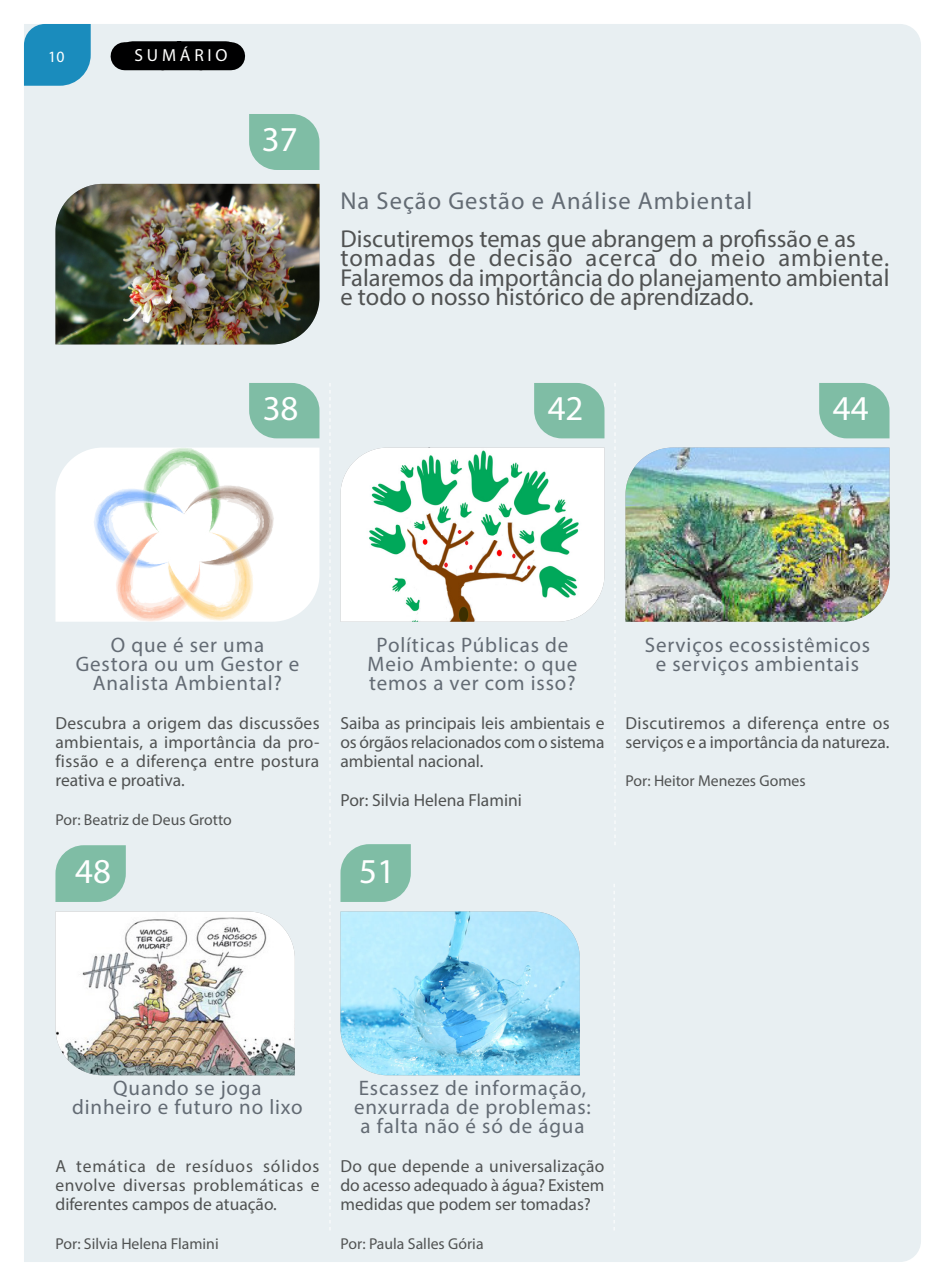
<style>
.page{position:relative;width:945px;height:1286px;background:#fff}
.page>*{position:absolute;margin:0;border:0;box-sizing:border-box;transform-origin:0 0}
.Page_numbers{font:35px "Myriad Pro";color:#fff}
.Normal_text__2{font:24.5px/19.2px "Myriad Pro";color:#505252;text-align:justify}
.Article_heading_smal{font:24.5px "Myriad Pro";letter-spacing:.04em;color:#636b74}
.Article_heading_smal-2{font:21px/19.2px "Myriad Pro";letter-spacing:.04em;color:#636b74;text-align:center}
.Normal_text__2-2{font:17.5px/19.2px "Myriad Pro";color:#505252;text-align:justify}
.Header_Master_page_b{font:17.5px "Myriad Pro";letter-spacing:.22em;color:#fff}
.Normal_text__2-3{font:15.75px "Myriad Pro";color:#505252}
.t1{font:15.75px "Myriad Pro";color:#fff}
</style>
<div class="page">
<div style="left:24px;top:24px;width:897px;height:1237px;background:#e8eff2"></div>
<svg style="left:615px;top:383px;width:1px;height:462px"></svg>
<svg style="left:330px;top:383px;width:1px;height:462px"></svg>
<svg style="left:330px;top:883px;width:1px;height:347px"></svg>
<svg style="left:614px;top:883px;width:1px;height:347px"></svg>
<svg style="left:249px;top:114px;width:70px;height:56px;background:#87c1ab"></svg>
<svg style="left:249px;top:383px;width:70px;height:55px;background:#87c1ab"></svg>
<svg style="left:534px;top:383px;width:71px;height:55px;background:#88c1ac"></svg>
<svg style="left:819px;top:383px;width:71px;height:55px;background:#88c1ac"></svg>
<img style="left:55px;top:184px;width:264px;height:160px">
<svg style="left:55px;top:447px;width:264px;height:174px"></svg>
<img style="left:85px;top:447px;width:194px;height:174px">
<img style="left:340px;top:447px;width:265px;height:174px">
<img style="left:626px;top:447px;width:264px;height:174px">
<svg style="left:55px;top:845px;width:71px;height:56px;background:#88c1ac"></svg>
<img style="left:55px;top:911px;width:240px;height:164px">
<img style="left:340px;top:911px;width:240px;height:164px">
<svg style="left:340px;top:844px;width:71px;height:57px;background:#89c1ac"></svg>
<svg style="left:24px;top:24px;width:67px;height:62px;background:#2a93c1"></svg>
<div style="left:125px;top:41px;width:106px;height:29px;background:#000001"></div>
<p class="Header_Master_page_b" style="left:134px;top:45px;width:95px">SUMÁRIO</p>
<p class="t1" style="left:48px;top:47px;width:18px">10</p>
<p class="Header_Master_page_b" style="left:127px;top:46px;width:108px">CONTENTS</p>
<p class="Page_numbers" style="left:262px;top:117px;width:37px">37</p>
<p class="Article_heading_smal" style="left:340px;top:185px;width:413px">Na Seção Gestão e Análise Ambiental</p>
<p class="Normal_text__2" style="left:340px;top:229px;width:517px">Discutiremos temas que abrangem a profissão e as</p>
<p class="Normal_text__2" style="left:340px;top:248px;width:551px">tomadas de decisão acerca do meio ambiente.<br>Falaremos da importância do planejamento ambiental e todo o nosso histórico de aprendizado.</p>
<p class="Page_numbers" style="left:263px;top:387px;width:37px">38</p>
<p class="Page_numbers" style="left:548px;top:387px;width:37px">42</p>
<p class="Page_numbers" style="left:833px;top:387px;width:37px">44</p>
<p class="Article_heading_smal-2" style="left:76px;top:634px;width:225px">O que é ser uma<br>Gestora ou um Gestor e<br>Analista Ambiental?</p>
<p class="Normal_text__2-2" style="left:55px;top:712px;width:266px">Descubra a origem das discussões ambientais, a importância da pro&shy;fissão e a diferença entre postura reativa e proativa.</p>
<p class="Normal_text__2-3" style="left:55px;top:809px;width:178px">Por: Beatriz de Deus Grotto</p>
<p class="Article_heading_smal-2" style="left:368px;top:634px;width:211px">Políticas Públicas de<br>Meio Ambiente: o que temos a ver com isso?</p>
<p class="Normal_text__2-2" style="left:340px;top:712px;width:265px">Saiba as principais leis ambientais e os órgãos relacionados com o sistema ambiental nacional.</p>
<p class="Normal_text__2-2" style="left:340px;top:789px;width:183px">Por: Silvia Helena Flamini</p>
<p class="Page_numbers" style="left:75px;top:849px;width:37px">48</p>
<p class="Page_numbers" style="left:359px;top:849px;width:37px">51</p>
<p class="Article_heading_smal-2" style="left:645px;top:634px;width:227px">Serviços ecossistêmicos e serviços ambientais</p>
<p class="Normal_text__2-2" style="left:626px;top:712px;width:266px">Discutiremos a diferença entre os serviços e a importância da natureza.</p>
<p class="Normal_text__2-3" style="left:626px;top:771px;width:182px">Por: Heitor Menezes Gomes</p>
<p class="Article_heading_smal-2" style="left:72px;top:1077px;width:232px">Quando se joga dinheiro e futuro no lixo</p>
<p class="Normal_text__2-2" style="left:55px;top:1155px;width:266px">A temática de resíduos sólidos envolve diversas problemáticas e diferentes campos de atuação.</p>
<p class="Normal_text__2-3" style="left:55px;top:1233px;width:165px">Por: Silvia Helena Flamini</p>
<p class="Article_heading_smal-2" style="left:354px;top:1077px;width:238px">Escassez de informação, enxurrada de problemas: a falta não é só de água</p>
<p class="Normal_text__2-2" style="left:340px;top:1155px;width:266px">Do que depende a universalização do acesso adequado à água? Existem medidas que podem ser tomadas?</p>
<p class="Normal_text__2-3" style="left:340px;top:1233px;width:145px">Por: Paula Salles Gória</p>
</div>
